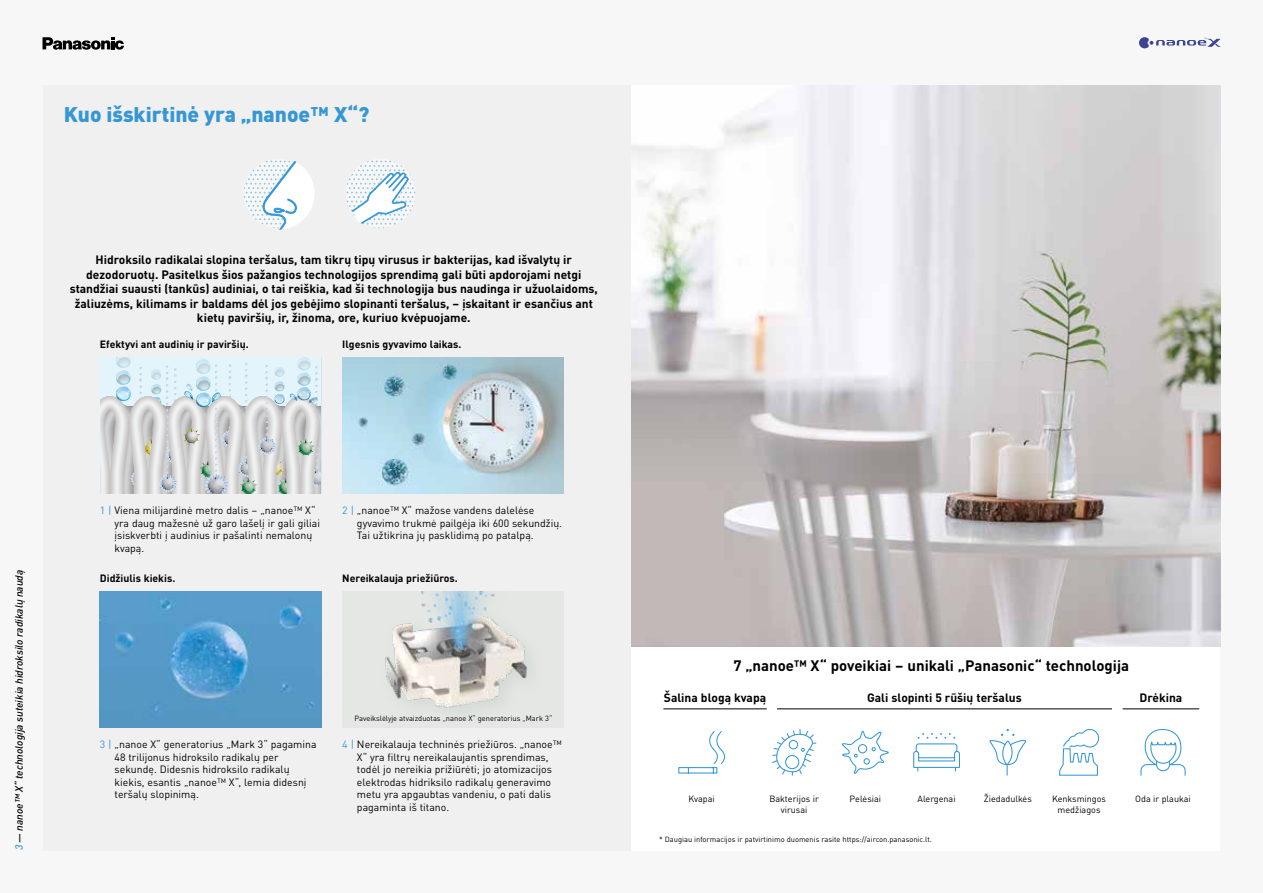
<style>
.page{position:relative;width:1263px;height:893px;background:#f6f7f6}
.page>*{position:absolute;margin:0;border:0;box-sizing:border-box;transform-origin:0 0}
.t1{font:900 21px "DIN Pro";color:#3697d4}
.t2{font:700 15px "DIN Pro";color:#000}
.t3{font:700 12px/14.4px "DIN Pro";color:#000;text-align:center}
.t4{font:10.5px/12.6px "DIN Pro";color:#000}
.t5{font:700 10.5px "DIN Pro";color:#000}
.t6{font:italic 500 10.5px "DIN Pro";color:#000}
.t7{font:9px/10.8px "DIN Pro";color:#000;text-align:center}
.t8{font:7.5px "DIN Pro";color:#000}
.s1{color:#3697d4}
</style>
<div class="page">
<svg style="left:1139px;top:37px;width:81px;height:11px"></svg>
<svg style="left:43px;top:37px;width:81px;height:13px"></svg>
<div style="left:43px;top:85px;width:588px;height:765px;background:#eff0ef"></div>
<div style="left:631px;top:646px;width:589px;height:204px;background:#fff"></div>
<hr style="left:1123px;top:709px;width:76px;height:1px;background:#000">
<hr style="left:663px;top:709px;width:104px;height:1px;background:#000">
<hr style="left:777px;top:709px;width:335px;height:1px;background:#000">
<svg style="left:100px;top:357px;width:221px;height:137px"></svg>
<img style="left:100px;top:591px;width:221px;height:136px">
<img style="left:342px;top:357px;width:221px;height:136px">
<img style="left:631px;top:85px;width:589px;height:561px">
<svg style="left:244px;top:160px;width:70px;height:70px"></svg>
<svg style="left:346px;top:161px;width:70px;height:67px"></svg>
<div style="left:342px;top:591px;width:221px;height:136px;background:#e4e7e4"></div>
<img style="left:385px;top:591px;width:143px;height:119px">
<svg style="left:678px;top:708px;width:48px;height:66px"></svg>
<svg style="left:772px;top:729px;width:45px;height:47px"></svg>
<svg style="left:842px;top:730px;width:47px;height:44px"></svg>
<svg style="left:913px;top:733px;width:47px;height:39px"></svg>
<svg style="left:989px;top:729px;width:37px;height:47px"></svg>
<svg style="left:1059px;top:728px;width:40px;height:48px"></svg>
<svg style="left:1140px;top:728px;width:46px;height:48px"></svg>
<h1 class="t1" style="left:64px;top:98px;width:307px">Kuo išskirtinė yra „nanoe™ X“?</h1>
<p class="t3" style="left:70px;top:252px;width:530px">Hidroksilo radikalai slopina teršalus, tam tikrų tipų virusus ir bakterijas, kad išvalytų ir dezodoruotų. Pasitelkus šios pažangios technologijos sprendimą gali būti apdorojami netgi standžiai suausti (tankūs) audiniai, o tai reiškia, kad ši technologija bus naudinga ir užuolaidoms, žaliuzėms, kilimams ir baldams dėl jos gebėjimo slopinanti teršalus, – įskaitant ir esančius ant kietų paviršių, ir, žinoma, ore, kuriuo kvėpuojame.</p>
<p class="t5" style="left:100px;top:336px;width:150px">Efektyvi ant audinių ir paviršių.</p>
<p class="t5" style="left:342px;top:336px;width:121px">Ilgesnis gyvavimo laikas.</p>
<p class="t6" style="left:11px;top:850px;width:282px;rotate:-90deg"><span class="s1">3</span> — nanoe™ X“ technologija suteikia hidroksilo radikalų naudą</p>
<p class="t4" style="left:115px;top:503px;width:207px;text-indent:-15px"><span class="s1">1 |</span> Viena milijardinė metro dalis – „nanoe™ X“ yra daug mažesnė už garo lašelį ir gali giliai įsiskverbti į audinius ir pašalinti nemalonų kvapą.</p>
<p class="t4" style="left:357px;top:503px;width:207px;text-indent:-15px"><span class="s1">2 |</span> „nanoe™ X“ mažose vandens dalelėse gyvavimo trukmė pailgėja iki 600 sekundžių.<br>Tai užtikrina jų pasklidimą po patalpą.</p>
<p class="t5" style="left:100px;top:570px;width:77px">Didžiulis kiekis.</p>
<p class="t5" style="left:342px;top:570px;width:117px">Nereikalauja priežiūros.</p>
<p class="t8" style="left:354px;top:713px;width:199px">Paveikslėlyje atvaizduotas „nanoe X“ generatorius „Mark 3“</p>
<p class="t4" style="left:115px;top:737px;width:204px;text-indent:-15px"><span class="s1">3 |</span> „nanoe X“ generatorius „Mark 3“ pagamina 48 trilijonus hidroksilo radikalų per sekundę. Didesnis hidroksilo radikalų kiekis, esantis „nanoe™ X“, lemia didesnį teršalų slopinimą.</p>
<p class="t4" style="left:357px;top:737px;width:206px;text-indent:-15px"><span class="s1">4 |</span> Nereikalauja techninės priežiūros. „nanoe™ X“ yra filtrų nereikalaujantis sprendimas, todėl jo nereikia prižiūrėti; jo atomizacijos elektrodas hidriksilo radikalų generavimo metu yra apgaubtas vandeniu, o pati dalis pagaminta iš titano.</p>
<h2 class="t2" style="left:733px;top:653px;width:397px">7 „nanoe™ X“ poveikiai – unikali „Panasonic“ technologija</h2>
<p class="t3" style="left:664px;top:690px;width:104px">Šalina blogą kvapą</p>
<p class="t3" style="left:867px;top:690px;width:156px">Gali slopinti 5 rūšių teršalus</p>
<p class="t3" style="left:1139px;top:690px;width:44px">Drėkina</p>
<p class="t7" style="left:688px;top:793px;width:28px">Kvapai</p>
<p class="t7" style="left:769px;top:793px;width:51px">Bakterijos ir virusai</p>
<p class="t7" style="left:850px;top:793px;width:33px">Pelėsiai</p>
<p class="t7" style="left:917px;top:793px;width:40px">Alergenai</p>
<p class="t7" style="left:984px;top:793px;width:50px">Žiedadulkės</p>
<p class="t7" style="left:1052px;top:793px;width:56px">Kenksmingos medžiagos</p>
<p class="t7" style="left:1135px;top:793px;width:57px">Oda ir plaukai</p>
<p class="t8" style="left:659px;top:833px;width:274px">* Daugiau informacijos ir patvirtinimo duomenis rasite https://aircon.panasonic.lt.</p>
</div>
